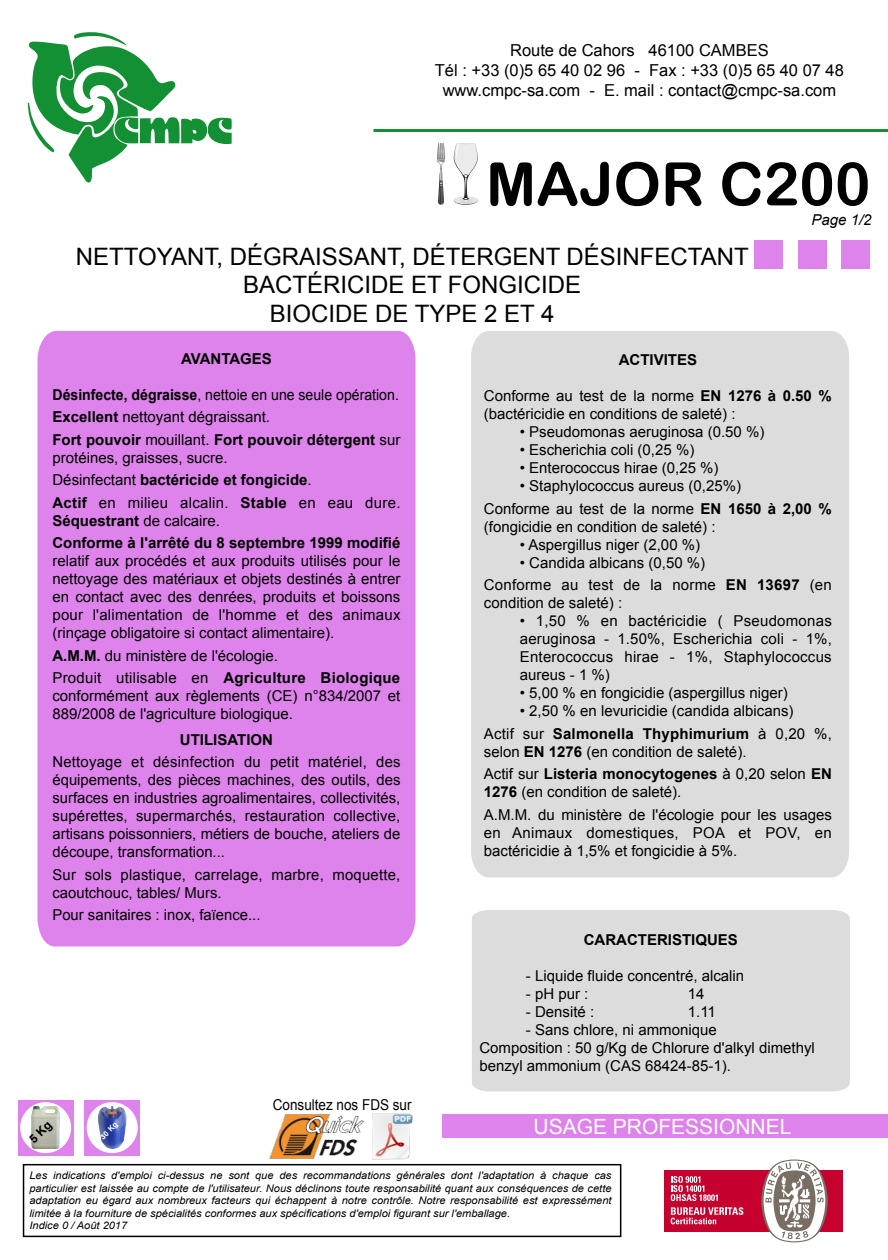
<style>
.page{position:relative;width:888px;height:1260px;background:#fff}
.page>*{position:absolute;margin:0;border:0;box-sizing:border-box;transform-origin:0 0}
.t1{font:60px "Arial Rounded MT Bold";color:#000}
.t2{font:24px/28.8px "Arial";color:#000;text-align:center}
.t3{font:21px "Arial";color:#fff}
.t4{font:16.5px/19.8px "Arial";color:#000;text-align:center}
.t5{font:15px/18px "Arial";color:#000}
.t6{font:15px/22.5px "Arial";color:#000;scale:.94 1}
.t7{font:700 15px/22.5px "Arial";color:#000}
.t8{font:15px/18px "Arial";letter-spacing:.02em;color:#000}
.t9{font:15px "Arial";color:#000;scale:.9 1}
.t10{font:italic 15px "Arial";color:#000}
.t11{font:italic 10.5px/12.5px "Arial";color:#000;scale:1.06 1}
.t12{font:700 7.5px "Arial";color:#fff}
.s1{font-weight:700}
.s2{font-weight:400}
</style>
<div class="page">
<hr style="left:374px;top:129px;width:514px;height:3px;background:#138f34">
<div style="left:471px;top:331px;width:378px;height:546px;background:#dcdcdc"></div>
<div style="left:442px;top:1114px;width:446px;height:24px;background:#de83eb"></div>
<div style="left:23px;top:1164px;width:598px;height:73px;border:2px solid #000"></div>
<div style="left:842px;top:240px;width:28px;height:29px;background:#de83eb"></div>
<img style="left:826px;top:240px;width:16px;height:29px">
<div style="left:798px;top:240px;width:28px;height:29px;background:#de83eb"></div>
<div style="left:754px;top:240px;width:29px;height:29px;background:#de83eb"></div>
<div style="left:472px;top:910px;width:378px;height:181px;background:#dcdcdc"></div>
<svg style="left:28px;top:32px;width:204px;height:151px"></svg>
<img style="left:269px;top:1115px;width:96px;height:44px">
<img style="left:373px;top:1114px;width:40px;height:45px">
<div style="left:38px;top:330px;width:378px;height:617px;background:#de83eb"></div>
<div style="left:664px;top:1170px;width:179px;height:62px;background:#c5002e"></div>
<svg style="left:671px;top:1176px;width:47px;height:25px"></svg>
<svg style="left:671px;top:1207px;width:72px;height:17px"></svg>
<svg style="left:761px;top:1160px;width:67px;height:82px"></svg>
<svg style="left:437px;top:143px;width:8px;height:62px"></svg>
<svg style="left:453px;top:143px;width:25px;height:62px"></svg>
<div style="left:18px;top:1100px;width:55px;height:55px;background:#de83eb"></div>
<div style="left:20px;top:1102px;width:51px;height:51px;background:#fff;border-radius:50%"></div>
<img style="left:29px;top:1106px;width:34px;height:43px">
<div style="left:85px;top:1100px;width:55px;height:55px;background:#de83eb"></div>
<div style="left:87px;top:1102px;width:51px;height:51px;background:#fff;border-radius:50%"></div>
<img style="left:95px;top:1106px;width:34px;height:43px">
<svg style="left:29px;top:1121px;width:25px;height:23px"></svg>
<p class="t4" style="left:435px;top:41px;width:411px">Route de Cahors 46100 CAMBES<br>Tél : +33 (0)5 65 40 02 96 - Fax : +33 (0)5 65 40 07 48 www.cmpc-sa.com - E. mail : contact@cmpc-sa.com</p>
<h1 class="t1" style="left:486px;top:149px;width:386px">MAJOR C200</h1>
<h2 class="t2" style="left:76px;top:242px;width:674px">NETTOYANT, DÉGRAISSANT, DÉTERGENT DÉSINFECTANT<br>BACTÉRICIDE ET FONGICIDE<br>BIOCIDE DE TYPE 2 ET 4</h2>
<p class="t7" style="left:619px;top:349px;width:80px">ACTIVITES</p>
<p class="t5" style="left:484px;top:387px;width:350px">Conforme au test de la norme <span class="s1">EN 1276 à 0.50 % </span>(bactéricidie en conditions de saleté) :</p>
<p class="t5" style="left:520px;top:423px;width:246px">• Pseudomonas aeruginosa (0.50 %)</p>
<p class="t5" style="left:520px;top:441px;width:176px">• Escherichia coli (0,25 %)</p>
<p class="t5" style="left:520px;top:459px;width:200px">• Enterococcus hirae (0,25 %)</p>
<p class="t5" style="left:484px;top:475px;width:350px;line-height:22.5px;text-indent:36px">• Staphylococcus aureus (0,25%)<br>Conforme au test de la norme <span class="s1">EN 1650 à 2,00 %</span></p>
<p class="t5" style="left:484px;top:518px;width:233px">(fongicidie en condition de saleté) :</p>
<p class="t5" style="left:520px;top:536px;width:182px">• Aspergillus niger (2,00 %)</p>
<p class="t5" style="left:484px;top:552px;width:349px;line-height:22.5px;text-indent:36px">• Candida albicans (0,50 %)<br>Conforme au test de la norme <span class="s1">EN 13697</span> (en</p>
<p class="t5" style="left:484px;top:594px;width:140px">condition de saleté) :</p>
<p class="t5" style="left:520px;top:612px;width:314px;text-align:justify">• 1,50 % en bactéricidie ( Pseudomonas aeruginosa - 1.50%, Escherichia coli - 1%, Enterococcus hirae - 1%, Staphylococcus aureus - 1 %)</p>
<p class="t5" style="left:520px;top:684px;width:269px">• 5,00 % en fongicidie (aspergillus niger)</p>
<p class="t5" style="left:484px;top:700px;width:349px;line-height:22.5px;text-align:center">• 2,50 % en levuricidie (candida albicans)<br>Actif sur <span class="s1">Salmonella Thyphimurium</span> à 0,20 %,</p>
<p class="t5" style="left:484px;top:741px;width:349px;line-height:22.5px">selon <span class="s1">EN 1276</span> (en condition de saleté).<br>Actif sur <span class="s1">Listeria monocytogenes</span> à 0,20 selon <span class="s1">EN</span></p>
<p class="t5" style="left:484px;top:781px;width:349px;line-height:22.5px"><span class="s1">1276</span> (en condition de saleté).<br>A.M.M. du ministère de l'écologie pour les usages</p>
<p class="t8" style="left:484px;top:824px;width:349px">en Animaux domestiques, POA et POV, en bactéricidie à 1,5% et fongicidie à 5%.</p>
<p class="t10" style="left:812px;top:210px;width:62px">Page 1/2</p>
<p class="t7" style="left:181px;top:348px;width:92px">AVANTAGES</p>
<p class="t6" style="left:52px;top:384px;width:372px"><span class="s1">Désinfecte, dégraisse</span>, nettoie en une seule opération.<br><span class="s1">Excellent</span> nettoyant dégraissant.<br><span class="s1">Fort pouvoir</span> mouillant. <span class="s1">Fort pouvoir détergent</span> sur</p>
<p class="t5" style="left:52px;top:447px;width:350px;line-height:22.5px">protéines, graisses, sucre.<br>Désinfectant <span class="s1">bactéricide et fongicide</span>.<br><span class="s1">Actif</span> en milieu alcalin. <span class="s1">Stable</span> en eau dure.</p>
<p class="t7" style="left:52px;top:510px;width:349px">Séquestrant <span class="s2">de calcaire.<br></span>Conforme à l'arrêté du 8 septembre 1999 modifié</p>
<p class="t5" style="left:52px;top:552px;width:350px;text-align:justify">relatif aux procédés et aux produits utilisés pour le nettoyage des matériaux et objets destinés à entrer en contact avec des denrées, produits et boissons pour l'alimentation de l'homme et des animaux (rinçage obligatoire si contact alimentaire).</p>
<p class="t5" style="left:52px;top:645px;width:349px;line-height:22.5px"><span class="s1">A.M.M.</span> du ministère de l'écologie.<br>Produit utilisable en <span class="s1">Agriculture Biologique</span></p>
<p class="t5" style="left:52px;top:687px;width:349px">conformément aux règlements (CE) n°834/2007 et<br>889/2008 de l'agriculture biologique.</p>
<p class="t7" style="left:180px;top:729px;width:95px">UTILISATION</p>
<p class="t5" style="left:52px;top:753px;width:350px;text-align:justify">Nettoyage et désinfection du petit matériel, des équipements, des pièces machines, des outils, des surfaces en industries agroalimentaires, collectivités, supérettes, supermarchés, restauration collective, artisans poissonniers, métiers de bouche, ateliers de découpe, transformation...</p>
<p class="t5" style="left:52px;top:866px;width:349px">Sur sols plastique, carrelage, marbre, moquette, caoutchouc, tables/ Murs.</p>
<p class="t5" style="left:52px;top:906px;width:210px">Pour sanitaires : inox, faïence...</p>
<p class="t12" style="left:98px;top:1134px;width:22px;rotate:-45deg">30 Kg</p>
<p class="t9" style="left:273px;top:1095px;width:156px">Consultez nos FDS sur</p>
<p class="t7" style="left:584px;top:929px;width:156px">CARACTERISTIQUES</p>
<p class="t5" style="left:526px;top:967px;width:220px">- Liquide fluide concentré, alcalin</p>
<p class="t5" style="left:526px;top:985px;width:64px">- pH pur :</p>
<p class="t5" style="left:688px;top:985px;width:18px">14</p>
<p class="t5" style="left:526px;top:1003px;width:70px">- Densité :</p>
<p class="t5" style="left:688px;top:1003px;width:30px">1.11</p>
<p class="t5" style="left:479px;top:1021px;width:337px;text-indent:46px">- Sans chlore, ni ammonique<br>Composition : 50 g/Kg de Chlorure d'alkyl dimethyl benzyl ammonium (CAS 68424-85-1).</p>
<h3 class="t3" style="left:534px;top:1112px;width:259px">USAGE PROFESSIONNEL</h3>
<p class="t11" style="left:29px;top:1170px;width:551px">Les indications d'emploi ci-dessus ne sont que des recommandations générales dont l'adaptation à chaque cas particulier est laissée au compte de l'utilisateur. Nous déclinons toute responsabilité quant aux conséquences de cette adaptation eu égard aux nombreux facteurs qui échappent à notre contrôle. Notre responsabilité est expressément limitée à la fourniture de spécialités conformes aux spécifications d'emploi figurant sur l'emballage.<br>Indice 0 / Août 2017</p>
</div>
